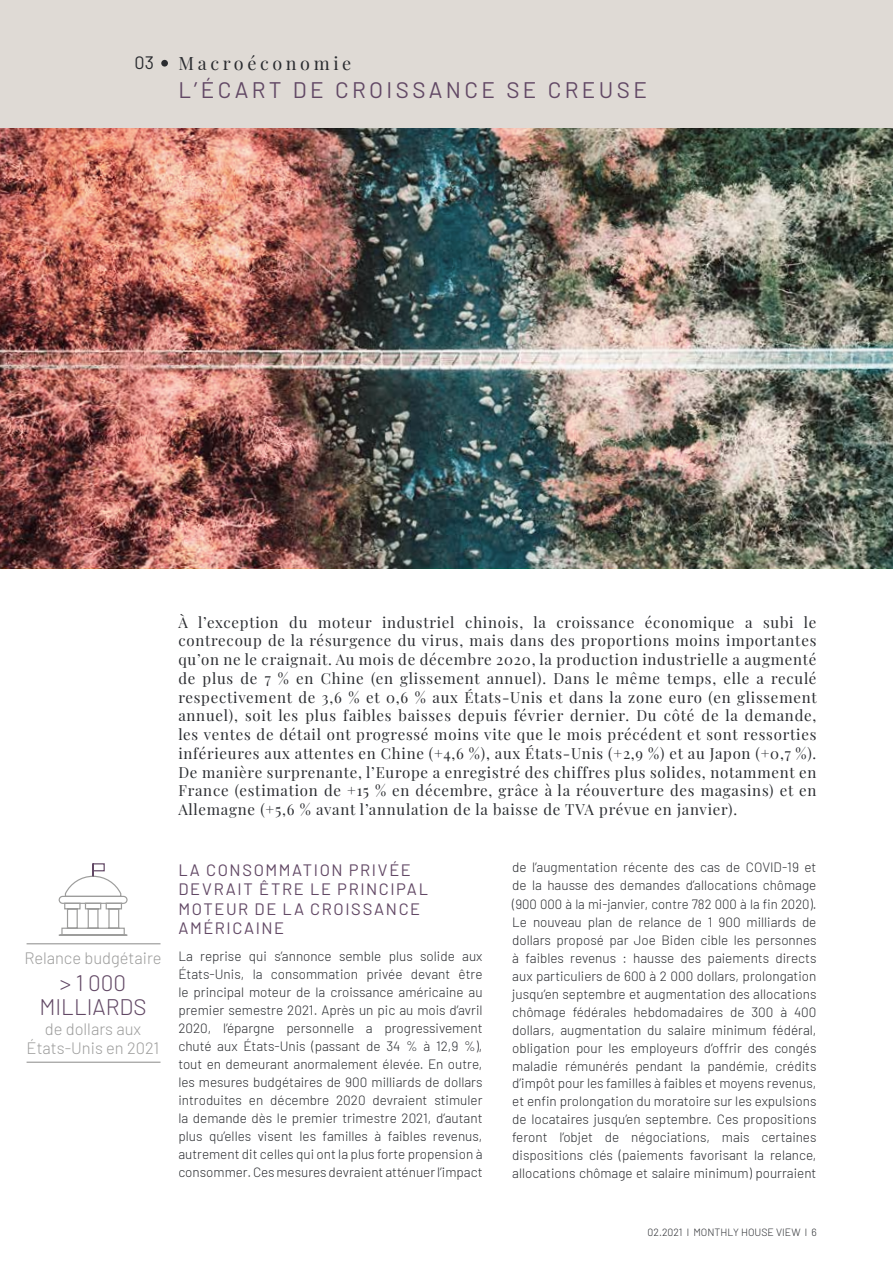
<style>
.page{position:relative;width:893px;height:1263px;background:#fff}
.page>*{position:absolute;margin:0;border:0;box-sizing:border-box;transform-origin:0 0}
.t1{font:22.5px "Barlow";letter-spacing:.15em;color:#624865}
.t2{font:300 22.5px/24px "Barlow";color:#624865;text-align:center}
.t3{font:18px "Playfair Display";letter-spacing:.2em;color:#2a2c30}
.t4{font:18px "Barlow";color:#2a2c30}
.t5{font:16.5px/19.5px "Barlow";letter-spacing:.1em;color:#624865}
.t6{font:300 16.5px/19.5px "Barlow";color:#9d9d9c;text-align:center}
.t7{font:15px/18.8px "Playfair Display";letter-spacing:.05em;color:#2a2c30;text-align:justify}
.t8{font:300 13.5px/18px "Barlow";color:#2a2c30;text-align:justify}
.t9{font:300 10.5px "Barlow";color:#2a2c30}
</style>
<div class="page">
<img style="left:0;top:128px;width:893px;height:440px">
<div style="left:0;top:0;width:893px;height:128px;background:#dfdad5"></div>
<div style="left:161px;top:60px;width:7px;height:7px;background:#2a2c30;border-radius:50%"></div>
<hr style="left:27px;top:943px;width:134px;height:1px;background:#9d9d9c">
<hr style="left:27px;top:1061px;width:134px;height:2px;background:#9d9d9c">
<svg style="left:58px;top:863px;width:70px;height:73px"></svg>
<h2 class="t4" style="left:134px;top:50px;width:21px">03</h2>
<h2 class="t3" style="left:179px;top:49px;width:174px">Macroéconomie</h2>
<h1 class="t1" style="left:179px;top:74px;width:470px">L’ÉCART DE CROISSANCE SE CREUSE</h1>
<p class="t6" style="left:24px;top:947px;width:139px">Relance budgétaire</p>
<h1 class="t2" style="left:39px;top:969px;width:109px">&gt; 1 000<br>MILLIARDS</h1>
<p class="t6" style="left:27px;top:1017px;width:134px">de dollars aux<br>États-Unis en 2021</p>
<p class="t7" style="left:178px;top:611px;width:640px">À l’exception du moteur industriel chinois, la croissance économique a subi le contrecoup de la résurgence du virus, mais dans des proportions moins importantes qu’on ne le craignait. Au mois de décembre 2020, la production industrielle a augmenté de plus de 7 % en Chine (en glissement annuel). Dans le même temps, elle a reculé respectivement de 3,6 % et 0,6 % aux États-Unis et dans la zone euro (en glissement annuel), soit les plus faibles baisses depuis février dernier. Du côté de la demande, les ventes de détail ont progressé moins vite que le mois précédent et sont ressorties inférieures aux attentes en Chine (+4,6 %), aux États-Unis (+2,9 %) et au Japon (+0,7 %).<br>De manière surprenante, l’Europe a enregistré des chiffres plus solides, notamment en France (estimation de +15 % en décembre, grâce à la réouverture des magasins) et en Allemagne (+5,6 % avant l’annulation de la baisse de TVA prévue en janvier).</p>
<p class="t5" style="left:178px;top:858px;width:251px">LA CONSOMMATION PRIVÉE<br>DEVRAIT ÊTRE LE PRINCIPAL<br>MOTEUR DE LA CROISSANCE<br>AMÉRICAINE</p>
<p class="t8" style="left:178px;top:946px;width:306px">La reprise qui s’annonce semble plus solide aux États-Unis, la consommation privée devant être le principal moteur de la croissance américaine au premier semestre 2021. Après un pic au mois d’avril 2020, l’épargne personnelle a progressivement chuté aux États-Unis (passant de 34 % à 12,9 %), tout en demeurant anormalement élevée. En outre, les mesures budgétaires de 900 milliards de dollars introduites en décembre 2020 devraient stimuler la demande dès le premier trimestre 2021, d’autant plus qu’elles visent les familles à faibles revenus, autrement dit celles qui ont la plus forte propension à consommer. Ces mesures devraient atténuer l’impact</p>
<p class="t8" style="left:512px;top:857px;width:306px">de l’augmentation récente des cas de COVID-19 et de la hausse des demandes d’allocations chômage (900 000 à la mi-janvier, contre 782 000 à la fin 2020).<br>Le nouveau plan de relance de 1 900 milliards de dollars proposé par Joe Biden cible les personnes à faibles revenus : hausse des paiements directs aux particuliers de 600 à 2 000 dollars, prolongation jusqu’en septembre et augmentation des allocations chômage fédérales hebdomadaires de 300 à 400 dollars, augmentation du salaire minimum fédéral, obligation pour les employeurs d’offrir des congés maladie rémunérés pendant la pandémie, crédits d’impôt pour les familles à faibles et moyens revenus, et enfin prolongation du moratoire sur les expulsions de locataires jusqu’en septembre. Ces propositions feront l’objet de négociations, mais certaines dispositions clés (paiements favorisant la relance, allocations chômage et salaire minimum) pourraient</p>
<p class="t9" style="left:648px;top:1225px;width:171px">02.2021 l MONTHLY HOUSE VIEW l 6</p>
</div>
